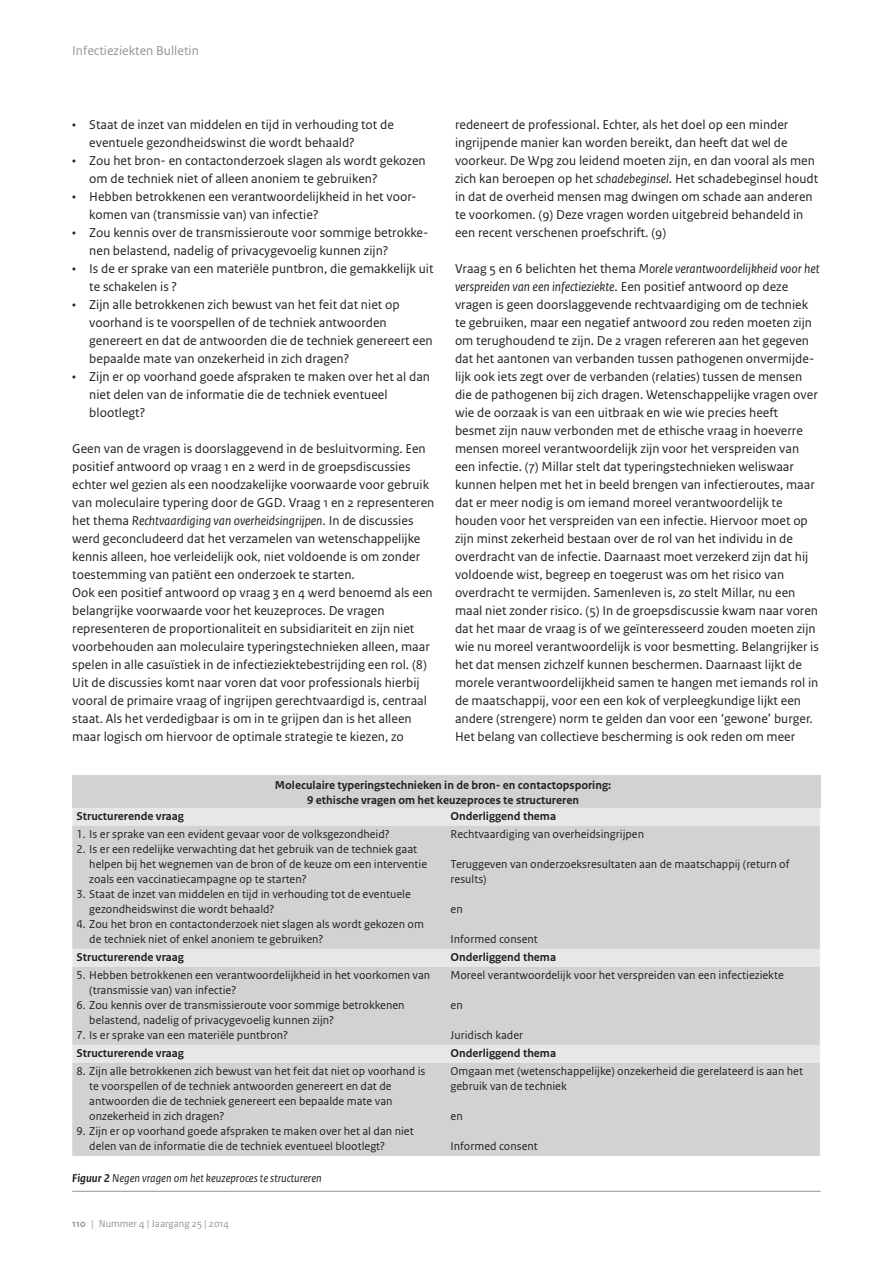
<style>
.page{position:relative;width:893px;height:1263px;background:#fff}
.page>*{position:absolute;margin:0;border:0;box-sizing:border-box;transform-origin:0 0}
.IB_Broodtekst_Sans{font:13.5px/18px "Rijksoverheid Sans Text";color:#231f20}
.t1{font:13.5px "Rijksoverheid Sans Text";color:#939598}
.IB_Tabel_Broodtekst{font:12px/15px "Rijksoverheid Sans Text";color:#231f20}
.IB_Tabel_Broodtekst-2{font:700 12px "Rijksoverheid Sans Text";color:#231f20}
.IB_Tabel_kop{font:700 12px "Rijksoverheid Sans Text";color:#231f20}
.IB_Bijschriften_figu{font:italic 12px "Rijksoverheid Sans Text";color:#231f20}
.t2{font:10.5px "Rijksoverheid Sans Text";color:#939598}
.s1{font-style:italic}
.s2{font-weight:700}
</style>
<div class="page">
<div style="left:72px;top:775px;width:748px;height:33px;background:#d1d2d4"></div>
<div style="left:72px;top:808px;width:748px;height:18px;background:#e6e7e9"></div>
<svg style="left:72px;top:826px;width:748px;height:330px;background:#d3d4d6"></svg>
<hr style="left:72px;top:1191px;width:749px;height:1px;background:#939598">
<p class="t1" style="left:72px;top:43px;width:128px">Infectieziekten Bulletin</p>
<p class="IB_Broodtekst_Sans" style="left:89px;top:115px;width:306px;text-indent:-17px">• Staat de inzet van middelen en tijd in verhouding tot de eventuele gezondheidswinst die wordt behaald?</p>
<p class="IB_Broodtekst_Sans" style="left:89px;top:151px;width:338px;text-indent:-17px">• Zou het bron- en contactonderzoek slagen als wordt gekozen om de techniek niet of alleen anoniem te gebruiken?</p>
<p class="IB_Broodtekst_Sans" style="left:89px;top:187px;width:329px;text-indent:-17px">• Hebben betrokkenen een verantwoordelijkheid in het voor&shy;komen van (transmissie van) van infectie?</p>
<p class="IB_Broodtekst_Sans" style="left:89px;top:223px;width:341px;text-indent:-17px">• Zou kennis over de transmissieroute voor sommige betrokke&shy;nen belastend, nadelig of privacygevoelig kunnen zijn?</p>
<p class="IB_Broodtekst_Sans" style="left:89px;top:259px;width:346px;text-indent:-17px">• Is de er sprake van een materiële puntbron, die gemakkelijk uit te schakelen is ?</p>
<p class="IB_Broodtekst_Sans" style="left:89px;top:295px;width:345px;text-indent:-17px">• Zijn alle betrokkenen zich bewust van het feit dat niet op voorhand is te voorspellen of de techniek antwoorden genereert en dat de antwoorden die de techniek genereert een bepaalde mate van onzekerheid in zich dragen?</p>
<p class="IB_Broodtekst_Sans" style="left:89px;top:367px;width:342px;text-indent:-17px">• Zijn er op voorhand goede afspraken te maken over het al dan niet delen van de informatie die de techniek eventueel blootlegt?</p>
<p class="IB_Broodtekst_Sans" style="left:72px;top:439px;width:364px">Geen van de vragen is doorslaggevend in de besluitvorming. Een positief antwoord op vraag 1 en 2 werd in de groepsdiscussies echter wel gezien als een noodzakelijke voorwaarde voor gebruik van moleculaire typering door de GGD. Vraag 1 en 2 representeren het thema <span class="s1">Rechtvaardiging van overheidsingrijpen</span>. In de discussies werd geconcludeerd dat het verzamelen van wetenschappelijke kennis alleen, hoe verleidelijk ook, niet voldoende is om zonder toestemming van patiënt een onderzoek te starten.</p>
<p class="IB_Broodtekst_Sans" style="left:72px;top:583px;width:362px">Ook een positief antwoord op vraag 3 en 4 werd benoemd als een belangrijke voorwaarde voor het keuzeproces. De vragen representeren de proportionaliteit en subsidiariteit en zijn niet voorbehouden aan moleculaire typeringstechnieken alleen, maar spelen in alle casuïstiek in de infectieziektebestrijding een rol. (8)<br>Uit de discussies komt naar voren dat voor professionals hierbij vooral de primaire vraag of ingrijpen gerechtvaardigd is, centraal staat. Als het verdedigbaar is om in te grijpen dan is het alleen maar logisch om hiervoor de optimale strategie te kiezen, zo</p>
<p class="IB_Broodtekst_Sans" style="left:455px;top:115px;width:365px">redeneert de professional. Echter, als het doel op een minder ingrijpende manier kan worden bereikt, dan heeft dat wel de voorkeur. De Wpg zou leidend moeten zijn, en dan vooral als men zich kan beroepen op het <span class="s1">schadebeginsel</span>. Het schadebeginsel houdt in dat de overheid mensen mag dwingen om schade aan anderen te voorkomen. (9) Deze vragen worden uitgebreid behandeld in een recent verschenen proefschrift. (9)</p>
<p class="IB_Broodtekst_Sans" style="left:455px;top:259px;width:366px">Vraag 5 en 6 belichten het thema <span class="s1">Morele verantwoordelijkheid voor het verspreiden van een infectieziekte</span>. Een positief antwoord op deze vragen is geen doorslaggevende rechtvaardiging om de techniek te gebruiken, maar een negatief antwoord zou reden moeten zijn om terughoudend te zijn. De 2 vragen refereren aan het gegeven dat het aantonen van verbanden tussen pathogenen onvermijde&shy;lijk ook iets zegt over de verbanden (relaties) tussen de mensen die de pathogenen bij zich dragen. Wetenschappelijke vragen over wie de oorzaak is van een uitbraak en wie wie precies heeft besmet zijn nauw verbonden met de ethische vraag in hoeverre mensen moreel verantwoordelijk zijn voor het verspreiden van een infectie. (7) Millar stelt dat typeringstechnieken weliswaar kunnen helpen met het in beeld brengen van infectieroutes, maar dat er meer nodig is om iemand moreel verantwoordelijk te houden voor het verspreiden van een infectie. Hiervoor moet op zijn minst zekerheid bestaan over de rol van het individu in de overdracht van de infectie. Daarnaast moet verzekerd zijn dat hij voldoende wist, begreep en toegerust was om het risico van overdracht te vermijden. Samenleven is, zo stelt Millar, nu een maal niet zonder risico. (5) In de groepsdiscussie kwam naar voren dat het maar de vraag is of we geïnteresseerd zouden moeten zijn wie nu moreel verantwoordelijk is voor besmetting. Belangrijker is het dat mensen zichzelf kunnen beschermen. Daarnaast lijkt de morele verantwoordelijkheid samen te hangen met iemands rol in de maatschappij, voor een een kok of verpleegkundige lijkt een andere (strengere) norm te gelden dan voor een ‘gewone’ burger.<br>Het belang van collectieve bescherming is ook reden om meer</p>
<p class="IB_Tabel_kop" style="left:275px;top:778px;width:338px">Moleculaire typeringstechnieken in de bron- en contactopsporing:</p>
<p class="IB_Tabel_kop" style="left:307px;top:793px;width:273px">9 ethische vragen om het keuzeproces te structureren</p>
<p class="IB_Tabel_Broodtekst-2" style="left:77px;top:809px;width:109px">Structurerende vraag</p>
<p class="IB_Tabel_Broodtekst-2" style="left:451px;top:809px;width:107px">Onderliggend thema</p>
<p class="IB_Tabel_Broodtekst" style="left:77px;top:826px;width:315px">1. Is er sprake van een evident gevaar voor de volksgezondheid?</p>
<p class="IB_Tabel_Broodtekst" style="left:89px;top:841px;width:339px;text-indent:-13px">2. Is er een redelijke verwachting dat het gebruik van de techniek gaat helpen bij het wegnemen van de bron of de keuze om een interventie zoals een vaccinatiecampagne op te starten?</p>
<p class="IB_Tabel_Broodtekst" style="left:89px;top:886px;width:323px;text-indent:-13px">3. Staat de inzet van middelen en tijd in verhouding tot de eventuele gezondheidswinst die wordt behaald?</p>
<p class="IB_Tabel_Broodtekst" style="left:89px;top:916px;width:336px;text-indent:-13px">4. Zou het bron en contactonderzoek niet slagen als wordt gekozen om de techniek niet of enkel anoniem te gebruiken?</p>
<p class="IB_Tabel_Broodtekst" style="left:451px;top:826px;width:195px">Rechtvaardiging van overheidsingrijpen</p>
<p class="IB_Tabel_Broodtekst" style="left:451px;top:856px;width:340px">Teruggeven van onderzoeksresultaten aan de maatschappij (return of results)</p>
<p class="IB_Tabel_Broodtekst" style="left:451px;top:901px;width:14px">en</p>
<p class="IB_Tabel_Broodtekst" style="left:451px;top:931px;width:89px">Informed consent</p>
<p class="IB_Tabel_Broodtekst-2" style="left:77px;top:950px;width:109px">Structurerende vraag</p>
<p class="IB_Tabel_Broodtekst-2" style="left:451px;top:950px;width:107px">Onderliggend thema</p>
<p class="IB_Tabel_Broodtekst" style="left:89px;top:967px;width:342px;text-indent:-13px">5. Hebben betrokkenen een verantwoordelijkheid in het voorkomen van (transmissie van) van infectie?</p>
<p class="IB_Tabel_Broodtekst" style="left:89px;top:997px;width:317px;text-indent:-13px">6. Zou kennis over de transmissieroute voor sommige betrokkenen belastend, nadelig of privacygevoelig kunnen zijn?</p>
<p class="IB_Tabel_Broodtekst" style="left:77px;top:1027px;width:213px">7. Is er sprake van een materiële puntbron?</p>
<p class="IB_Tabel_Broodtekst" style="left:451px;top:967px;width:335px">Moreel verantwoordelijk voor het verspreiden van een infectieziekte</p>
<p class="IB_Tabel_Broodtekst" style="left:451px;top:997px;width:14px">en</p>
<p class="IB_Tabel_Broodtekst" style="left:451px;top:1027px;width:74px">Juridisch kader</p>
<p class="IB_Tabel_Broodtekst-2" style="left:77px;top:1046px;width:109px">Structurerende vraag</p>
<p class="IB_Tabel_Broodtekst-2" style="left:451px;top:1046px;width:107px">Onderliggend thema</p>
<p class="IB_Tabel_Broodtekst" style="left:89px;top:1064px;width:338px;text-indent:-13px">8. Zijn alle betrokkenen zich bewust van het feit dat niet op voorhand is te voorspellen of de techniek antwoorden genereert en dat de antwoorden die de techniek genereert een bepaalde mate van onzekerheid in zich dragen?</p>
<p class="IB_Tabel_Broodtekst" style="left:89px;top:1124px;width:326px;text-indent:-13px">9. Zijn er op voorhand goede afspraken te maken over het al dan niet delen van de informatie die de techniek eventueel blootlegt?</p>
<p class="IB_Tabel_Broodtekst" style="left:451px;top:1064px;width:354px">Omgaan met (wetenschappelijke) onzekerheid die gerelateerd is aan het gebruik van de techniek</p>
<p class="IB_Tabel_Broodtekst" style="left:451px;top:1109px;width:14px">en</p>
<p class="IB_Tabel_Broodtekst" style="left:451px;top:1139px;width:89px">Informed consent</p>
<p class="IB_Bijschriften_figu" style="left:72px;top:1172px;width:251px"><span class="s2">Figuur 2</span> Negen vragen om het keuzeproces te structureren</p>
<p class="t2" style="left:72px;top:1217px;width:158px"><span class="s2">110</span> | Nummer 4 | Jaargang 25 | 2014</p>
</div>
